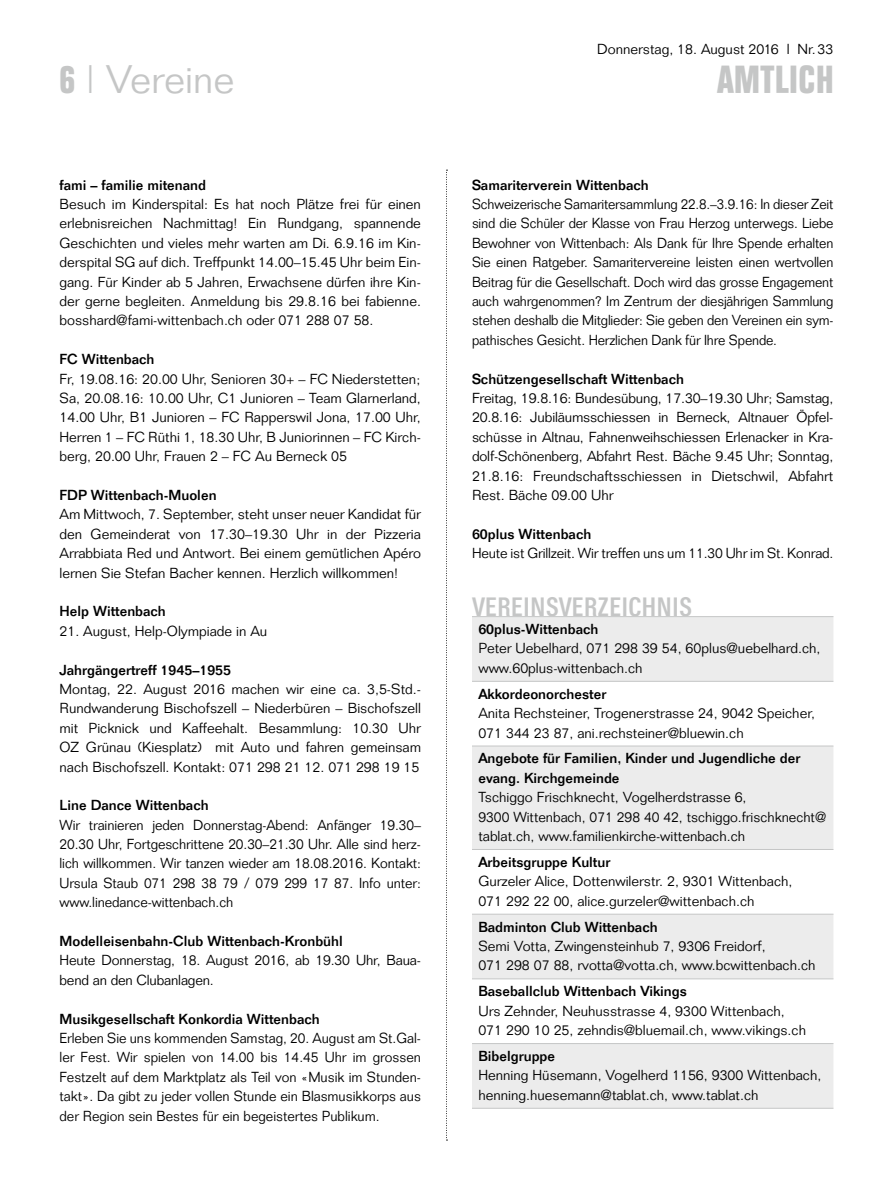
<style>
.page{position:relative;width:893px;height:1191px;background:#fff}
.page>*{position:absolute;margin:0;border:0;box-sizing:border-box;transform-origin:0 0}
.t1{font:300 39px "Folio";color:#c5c6c6}
.t2{font:700 39px "Folio Condensed BQ";letter-spacing:.025em;color:#c5c6c6}
.t3{font:500 26.25px "Folio Condensed BQ";letter-spacing:.04em;color:#c5c6c6}
.t4{font:300 14.25px/19.4px "Folio";color:#000}
.t5{font:500 14.25px/19.4px "Folio";color:#000}
.t6{font:300 14.25px/19.4px "Folio";color:#000;text-align:justify;scale:.95 1}
.s1{font-family:"Folio Condensed BQ";font-weight:700}
</style>
<div class="page">
<svg style="left:446px;top:170px;width:1px;height:970px"></svg>
<svg style="left:472px;top:617px;width:361px;height:490px;fill:#ececec"></svg>
<hr style="left:472px;top:681px;width:361px;height:1px;background:#c5c6c6">
<hr style="left:472px;top:745px;width:361px;height:1px;background:#c5c6c6">
<hr style="left:472px;top:849px;width:361px;height:1px;background:#c5c6c6">
<hr style="left:472px;top:913px;width:361px;height:1px;background:#c5c6c6">
<hr style="left:472px;top:978px;width:361px;height:1px;background:#c5c6c6">
<hr style="left:472px;top:1043px;width:361px;height:1px;background:#c5c6c6">
<hr style="left:472px;top:1107px;width:361px;height:1px;background:#c5c6c6">
<hr style="left:472px;top:616px;width:361px;height:1px;background:#c5c6c6">
<p class="t4" style="left:597px;top:39px;width:238px">Donnerstag, 18. August 2016 l Nr.33</p>
<h1 class="t1" style="left:60px;top:56px;width:176px"><span class="s1">6</span> | Vereine</h1>
<h1 class="t2" style="left:717px;top:58px;width:118px">AMTLICH</h1>
<p class="t5" style="left:60px;top:175px;width:148px">fami – familie mitenand</p>
<p class="t4" style="left:60px;top:194px;width:363px;text-align:justify">Besuch im Kinderspital: Es hat noch Plätze frei für einen erlebnisreichen Nachmittag! Ein Rundgang, spannende Geschichten und vieles mehr warten am Di. 6.9.16 im Kin&shy;derspital SG auf dich. Treffpunkt 14.00–15.45 Uhr beim Ein&shy;gang. Für Kinder ab 5 Jahren, Erwachsene dürfen ihre Kin&shy;der gerne begleiten. Anmeldung bis 29.8.16 bei fabienne. bosshard@fami-wittenbach.ch oder 071 288 07 58.</p>
<p class="t5" style="left:60px;top:349px;width:97px">FC Wittenbach</p>
<p class="t4" style="left:60px;top:369px;width:363px;text-align:justify">Fr, 19.08.16: 20.00 Uhr, Senioren 30+ – FC Niederstetten; Sa, 20.08.16: 10.00 Uhr, C1 Junioren – Team Glarnerland, 14.00 Uhr, B1 Junioren – FC Rapperswil Jona, 17.00 Uhr, Herren 1 – FC Rüthi 1, 18.30 Uhr, B Juniorinnen – FC Kirch&shy;berg, 20.00 Uhr, Frauen 2 – FC Au Berneck 05</p>
<p class="t5" style="left:60px;top:485px;width:159px">FDP Wittenbach-Muolen</p>
<p class="t4" style="left:60px;top:505px;width:363px;text-align:justify">Am Mittwoch, 7. September, steht unser neuer Kandidat für den Gemeinderat von 17.30–19.30 Uhr in der Pizzeria Arrabbiata Red und Antwort. Bei einem gemütlichen Apéro lernen Sie Stefan Bacher kennen. Herzlich willkommen!</p>
<p class="t5" style="left:60px;top:601px;width:108px">Help Wittenbach</p>
<p class="t4" style="left:60px;top:621px;width:209px">21. August, Help-Olympiade in Au</p>
<p class="t5" style="left:60px;top:659px;width:173px">Jahrgängertreff 1945–1955</p>
<p class="t4" style="left:60px;top:679px;width:363px;text-align:justify">Montag, 22. August 2016 machen wir eine ca. 3,5-Std.- Rundwanderung Bischofszell – Niederbüren – Bischofszell mit Picknick und Kaffeehalt. Besammlung: 10.30 Uhr OZ Grünau (Kiesplatz) mit Auto und fahren gemeinsam nach Bischofszell. Kontakt: 071 298 21 12. 071 298 19 15</p>
<p class="t5" style="left:60px;top:795px;width:151px">Line Dance Wittenbach</p>
<p class="t4" style="left:60px;top:815px;width:363px;text-align:justify">Wir trainieren jeden Donnerstag-Abend: Anfänger 19.30– 20.30 Uhr, Fortgeschrittene 20.30–21.30 Uhr. Alle sind herz&shy;lich willkommen. Wir tanzen wieder am 18.08.2016. Kontakt:<br>Ursula Staub 071 298 38 79 / 079 299 17 87. Info unter: www.linedance-wittenbach.ch</p>
<p class="t5" style="left:60px;top:931px;width:285px">Modelleisenbahn-Club Wittenbach-Kronbühl</p>
<p class="t4" style="left:60px;top:950px;width:363px">Heute Donnerstag, 18. August 2016, ab 19.30 Uhr, Baua&shy;bend an den Clubanlagen.</p>
<p class="t5" style="left:60px;top:1008px;width:262px">Musikgesellschaft Konkordia Wittenbach</p>
<p class="t4" style="left:60px;top:1028px;width:363px;text-align:justify">Erleben Sie uns kommenden Samstag, 20. August am St.Gal&shy;ler Fest. Wir spielen von 14.00 bis 14.45 Uhr im grossen Festzelt auf dem Marktplatz als Teil von «Musik im Stunden&shy;takt». Da gibt zu jeder vollen Stunde ein Blasmusikkorps aus der Region sein Bestes für ein begeistertes Publikum.</p>
<p class="t5" style="left:472px;top:175px;width:178px">Samariterverein Wittenbach</p>
<p class="t6" style="left:472px;top:194px;width:382px">Schweizerische Samaritersammlung 22.8.–3.9.16: In dieser Zeit sind die Schüler der Klasse von Frau Herzog unterwegs. Liebe Bewohner von Wittenbach: Als Dank für Ihre Spende erhalten Sie einen Ratgeber. Samaritervereine leisten einen wertvollen Beitrag für die Gesellschaft. Doch wird das grosse Engagement auch wahrgenommen? Im Zentrum der diesjährigen Sammlung stehen deshalb die Mitglieder: Sie geben den Vereinen ein sym&shy;pathisches Gesicht. Herzlichen Dank für Ihre Spende.</p>
<p class="t5" style="left:472px;top:369px;width:213px">Schützengesellschaft Wittenbach</p>
<p class="t4" style="left:472px;top:388px;width:363px;text-align:justify">Freitag, 19.8.16: Bundesübung, 17.30–19.30 Uhr; Samstag, 20.8.16: Jubiläumsschiessen in Berneck, Altnauer Öpfel&shy;schüsse in Altnau, Fahnenweihschiessen Erlenacker in Kra&shy;dolf-Schönenberg, Abfahrt Rest. Bäche 9.45 Uhr; Sonntag, 21.8.16: Freundschaftsschiessen in Dietschwil, Abfahrt Rest. Bäche 09.00 Uhr</p>
<p class="t5" style="left:472px;top:524px;width:121px">60plus Wittenbach</p>
<p class="t4" style="left:472px;top:543px;width:363px">Heute ist Grillzeit. Wir treffen uns um 11.30 Uhr im St. Konrad.</p>
<h2 class="t3" style="left:472px;top:592px;width:221px">VEREINSVERZEICHNIS</h2>
<p class="t5" style="left:478px;top:619px;width:122px">60plus-Wittenbach</p>
<p class="t4" style="left:478px;top:639px;width:344px">Peter Uebelhard, 071 298 39 54, 60plus@uebelhard.ch, www.60plus-wittenbach.ch</p>
<p class="t5" style="left:478px;top:684px;width:130px">Akkordeonorchester</p>
<p class="t4" style="left:478px;top:703px;width:338px">Anita Rechsteiner, Trogenerstrasse 24, 9042 Speicher,<br>071 344 23 87, ani.rechsteiner@bluewin.ch</p>
<p class="t5" style="left:478px;top:748px;width:324px">Angebote für Familien, Kinder und Jugendliche der evang. Kirchgemeinde</p>
<p class="t4" style="left:478px;top:787px;width:349px">Tschiggo Frischknecht, Vogelherdstrasse 6,<br>9300 Wittenbach, 071 298 40 42, tschiggo.frischknecht@ tablat.ch, www.familienkirche-wittenbach.ch</p>
<p class="t5" style="left:478px;top:852px;width:133px">Arbeitsgruppe Kultur</p>
<p class="t4" style="left:478px;top:871px;width:316px">Gurzeler Alice, Dottenwilerstr. 2, 9301 Wittenbach,<br>071 292 22 00, alice.gurzeler@wittenbach.ch</p>
<p class="t5" style="left:478px;top:916px;width:181px">Badminton Club Wittenbach</p>
<p class="t4" style="left:478px;top:936px;width:339px">Semi Votta, Zwingensteinhub 7, 9306 Freidorf,<br>071 298 07 88, rvotta@votta.ch, www.bcwittenbach.ch</p>
<p class="t5" style="left:478px;top:981px;width:210px">Baseballclub Wittenbach Vikings</p>
<p class="t4" style="left:478px;top:1001px;width:329px">Urs Zehnder, Neuhusstrasse 4, 9300 Wittenbach,<br>071 290 10 25, zehndis@bluemail.ch, www.vikings.ch</p>
<p class="t5" style="left:478px;top:1046px;width:78px">Bibelgruppe</p>
<p class="t4" style="left:478px;top:1065px;width:344px">Henning Hüsemann, Vogelherd 1156, 9300 Wittenbach, henning.huesemann@tablat.ch, www.tablat.ch</p>
</div>
